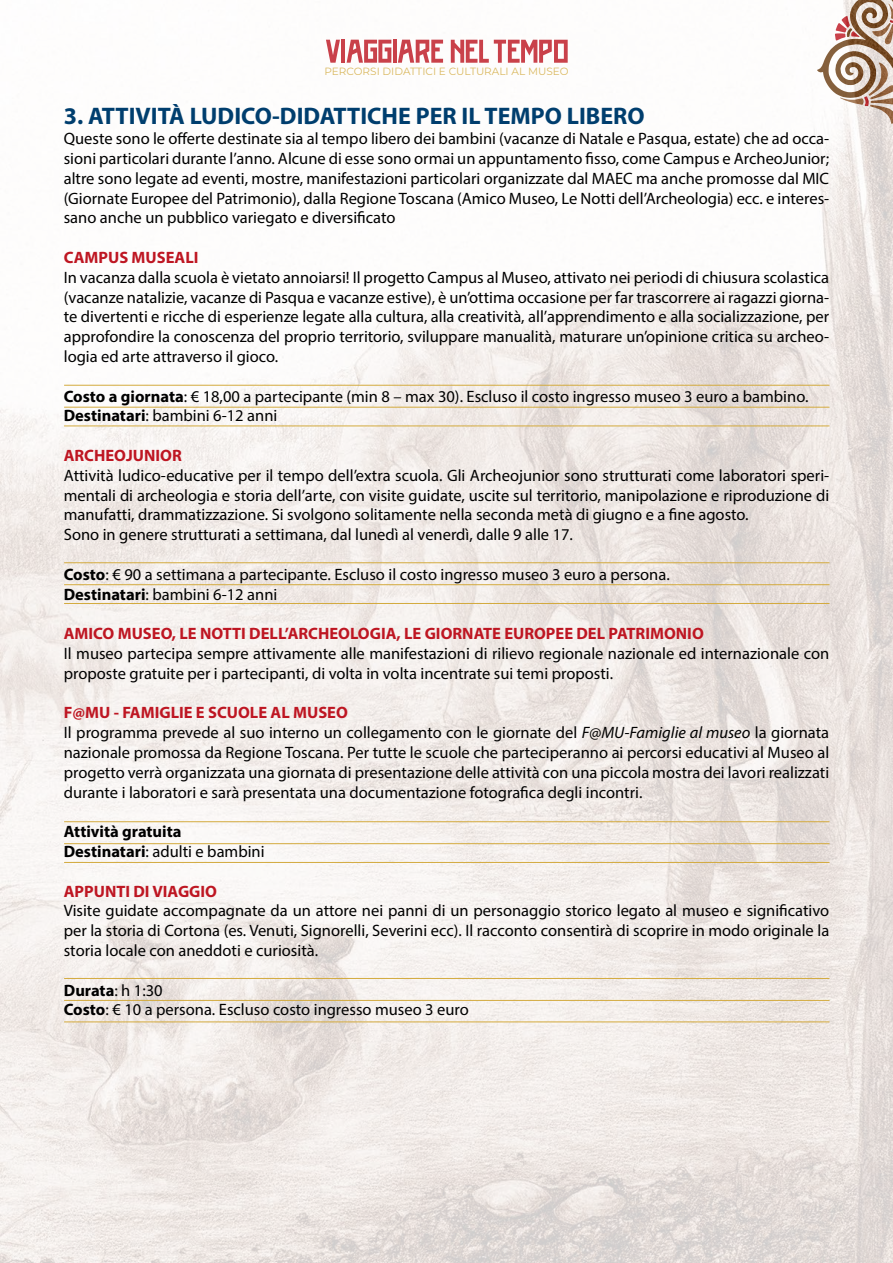
<style>
.page{position:relative;width:893px;height:1263px;background:#fff}
.page>*{position:absolute;margin:0;border:0;box-sizing:border-box;transform-origin:0 0}
.t1{font:700 24px "Myriad Pro";color:#003e6e}
.t2{font:16.5px/19.8px "Myriad Pro";color:#000}
.t3{font:700 16.5px "Myriad Pro";color:#be1622}
.t4{font:700 16.5px/19.8px "Myriad Pro";color:#000}
.t5{font:10.5px "Montserrat";color:#d3aa3d}
.s1{font-weight:700}
.s2{font-weight:700;color:#be1622}
.s3{font-style:italic}
.s4{font-weight:400}
</style>
<div class="page">
<img style="left:0;top:0;width:893px;height:1263px">
<hr style="left:64px;top:385px;width:765px;height:1px;background:#d3aa3d">
<hr style="left:64px;top:562px;width:765px;height:1px;background:#d3aa3d">
<hr style="left:64px;top:821px;width:765px;height:1px;background:#d3aa3d">
<hr style="left:64px;top:978px;width:765px;height:1px;background:#d3aa3d">
<hr style="left:64px;top:407px;width:765px;height:1px;background:#d3aa3d">
<hr style="left:64px;top:584px;width:765px;height:1px;background:#d3aa3d">
<hr style="left:64px;top:843px;width:765px;height:1px;background:#d3aa3d">
<hr style="left:64px;top:1000px;width:765px;height:1px;background:#d3aa3d">
<hr style="left:64px;top:426px;width:765px;height:1px;background:#d3aa3d">
<hr style="left:64px;top:603px;width:765px;height:1px;background:#d3aa3d">
<hr style="left:64px;top:862px;width:765px;height:1px;background:#d3aa3d">
<hr style="left:64px;top:1021px;width:765px;height:1px;background:#d3aa3d">
<p class="t5" style="left:324px;top:64px;width:246px">PERCORSI DIDATTICI E CULTURALI AL MUSEO</p>
<h1 class="t1" style="left:64px;top:101px;width:582px">3. ATTIVITÀ LUDICO-DIDATTICHE PER IL TEMPO LIBERO</h1>
<p class="t2" style="left:64px;top:128px;width:767px;text-align:justify">Queste sono le offerte destinate sia al tempo libero dei bambini (vacanze di Natale e Pasqua, estate) che ad occa&shy;sioni particolari durante l’anno. Alcune di esse sono ormai un appuntamento fisso, come Campus e ArcheoJunior; altre sono legate ad eventi, mostre, manifestazioni particolari organizzate dal MAEC ma anche promosse dal MIC (Giornate Europee del Patrimonio), dalla Regione Toscana (Amico Museo, Le Notti dell’Archeologia) ecc. e interes&shy;sano anche un pubblico variegato e diversificato</p>
<p class="t3" style="left:64px;top:247px;width:136px">CAMPUS MUSEALI</p>
<p class="t2" style="left:64px;top:267px;width:767px;text-align:justify">In vacanza dalla scuola è vietato annoiarsi! Il progetto Campus al Museo, attivato nei periodi di chiusura scolastica (vacanze natalizie, vacanze di Pasqua e vacanze estive), è un’ottima occasione per far trascorrere ai ragazzi giorna&shy;te divertenti e ricche di esperienze legate alla cultura, alla creatività, all’apprendimento e alla socializzazione, per approfondire la conoscenza del proprio territorio, sviluppare manualità, maturare un’opinione critica su archeo&shy;logia ed arte attraverso il gioco.</p>
<p class="t2" style="left:64px;top:386px;width:746px"><span class="s1">Costo a giornata</span>: € 18,00 a partecipante (min 8 – max 30). Escluso il costo ingresso museo 3 euro a bambino.<br><span class="s1">Destinatari</span>: bambini 6-12 anni</p>
<p class="t3" style="left:64px;top:445px;width:120px">ARCHEOJUNIOR</p>
<p class="t2" style="left:64px;top:465px;width:767px">Attività ludico-educative per il tempo dell’extra scuola. Gli Archeojunior sono strutturati come laboratori speri&shy;mentali di archeologia e storia dell’arte, con visite guidate, uscite sul territorio, manipolazione e riproduzione di manufatti, drammatizzazione. Si svolgono solitamente nella seconda metà di giugno e a fine agosto.<br>Sono in genere strutturati a settimana, dal lunedì al venerdì, dalle 9 alle 17.</p>
<p class="t2" style="left:64px;top:564px;width:607px"><span class="s1">Costo</span>: € 90 a settimana a partecipante. Escluso il costo ingresso museo 3 euro a persona.<br><span class="s1">Destinatari</span>: bambini 6-12 anni</p>
<p class="t3" style="left:64px;top:623px;width:642px">AMICO MUSEO, LE NOTTI DELL’ARCHEOLOGIA, LE GIORNATE EUROPEE DEL PATRIMONIO</p>
<p class="t2" style="left:64px;top:643px;width:767px">Il museo partecipa sempre attivamente alle manifestazioni di rilievo regionale nazionale ed internazionale con proposte gratuite per i partecipanti, di volta in volta incentrate sui temi proposti.</p>
<p class="t2" style="left:64px;top:703px;width:767px"><span class="s2">F@MU - FAMIGLIE E SCUOLE AL MUSEO<br></span>Il programma prevede al suo interno un collegamento con le giornate del <span class="s3">F@MU-Famiglie al museo</span> la giornata nazionale promossa da Regione Toscana. Per tutte le scuole che parteciperanno ai percorsi educativi al Museo al progetto verrà organizzata una giornata di presentazione delle attività con una piccola mostra dei lavori realizzati durante i laboratori e sarà presentata una documentazione fotografica degli incontri.</p>
<p class="t4" style="left:64px;top:821px;width:202px">Attività gratuita<br>Destinatari<span class="s4">: adulti e bambini</span></p>
<p class="t3" style="left:64px;top:880px;width:155px">APPUNTI DI VIAGGIO</p>
<p class="t2" style="left:64px;top:901px;width:767px;text-align:justify">Visite guidate accompagnate da un attore nei panni di un personaggio storico legato al museo e significativo per la storia di Cortona (es. Venuti, Signorelli, Severini ecc). Il racconto consentirà di scoprire in modo originale la storia locale con aneddoti e curiosità.</p>
<p class="t2" style="left:64px;top:980px;width:407px"><span class="s1">Durata</span>: h 1:30<br><span class="s1">Costo</span>: € 10 a persona. Escluso costo ingresso museo 3 euro</p>
</div>
